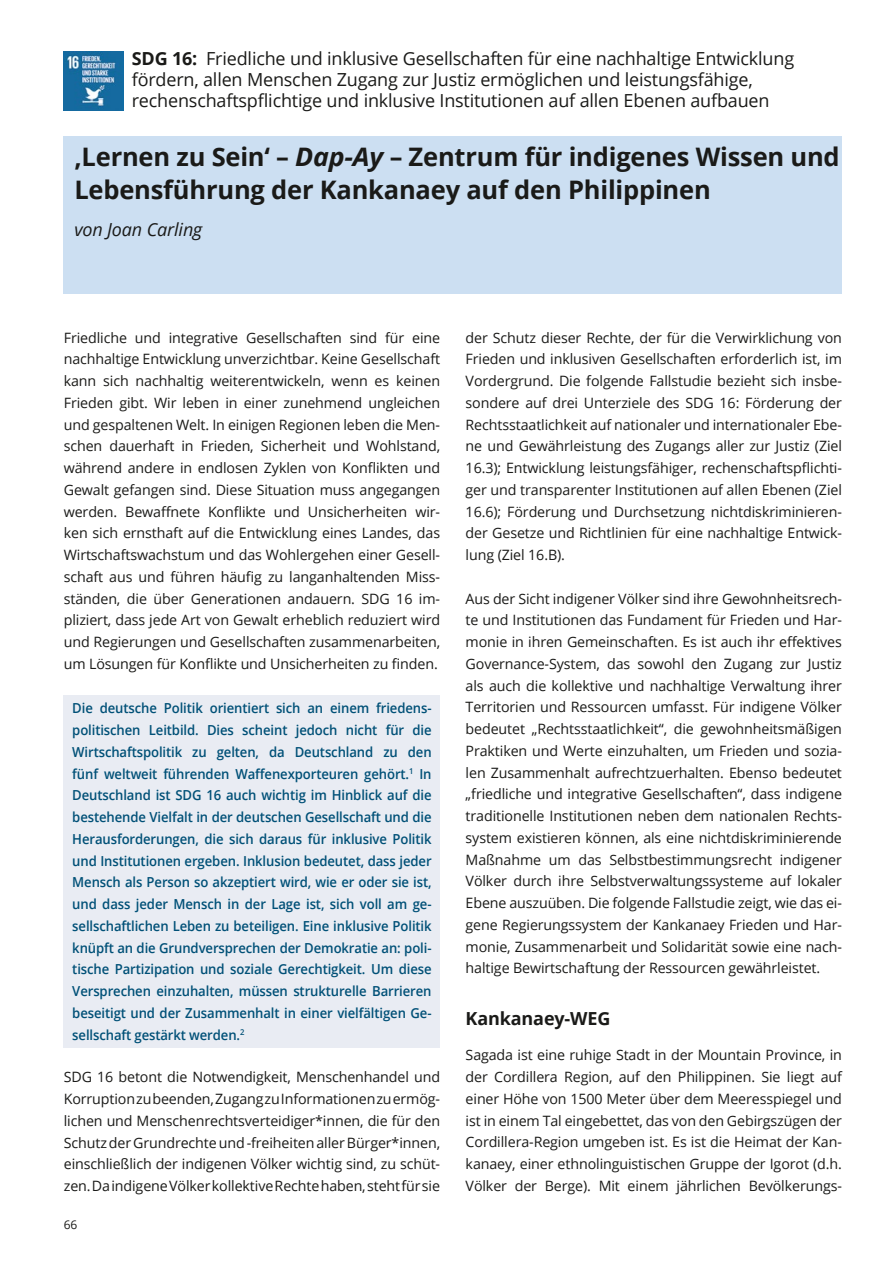
<style>
.page{position:relative;width:893px;height:1263px;background:#fff}
.page>*{position:absolute;margin:0;border:0;box-sizing:border-box;transform-origin:0 0}
.t1{font:700 25.5px/33px "Open Sans";letter-spacing:-.01em;color:#1a1a18}
.t2{font:18px/21px "Open Sans";letter-spacing:-.01em;color:#1a1a18}
.t3{font:italic 18px "Open Sans";letter-spacing:-.01em;color:#1a1a18}
.t4{font:700 18px "Open Sans";letter-spacing:-.01em;color:#1a1a18}
.t5{font:14.25px/21.8px "Open Sans";letter-spacing:-.01em;color:#1a1a18;text-align:justify}
.t6{font:600 13.8px/21.8px "Open Sans";letter-spacing:-.01em;color:#005077;text-align:justify;scale:.95 1}
.t7{font:12px "Open Sans";color:#1a1a18}
.s1{font-weight:700}
.s2{font-style:italic}
</style>
<div class="page">
<div style="left:64px;top:136px;width:778px;height:157px;background:#ccdff2"></div>
<img style="left:64px;top:51px;width:59px;height:60px">
<div style="left:64px;top:695px;width:376px;height:353px;background:#e9ecf3"></div>
<p class="t2" style="left:132px;top:47px;width:664px"><span class="s1">SDG 16:</span> Friedliche und inklusive Gesellschaften für eine nachhaltige Entwicklung fördern, allen Menschen Zugang zur Justiz ermöglichen und leistungsfähige, rechenschaftspflichtige und inklusive Institutionen auf allen Ebenen aufbauen</p>
<h1 class="t1" style="left:74px;top:140px;width:767px">‚Lernen zu Sein‘ – <span class="s2">Dap-Ay</span> – Zentrum für indigenes Wissen und<br>Lebensführung der Kankanaey auf den Philippinen</h1>
<p class="t3" style="left:74px;top:218px;width:129px">von Joan Carling</p>
<p class="t5" style="left:64px;top:326px;width:378px">Friedliche und integrative Gesellschaften sind für eine nachhaltige Entwicklung unverzichtbar. Keine Gesellschaft kann sich nachhaltig weiterentwickeln, wenn es keinen Frieden gibt. Wir leben in einer zunehmend ungleichen und gespaltenen Welt. In einigen Regionen leben die Men&shy;schen dauerhaft in Frieden, Sicherheit und Wohlstand, während andere in endlosen Zyklen von Konflikten und Gewalt gefangen sind. Diese Situation muss angegangen werden. Bewaffnete Konflikte und Unsicherheiten wir&shy;ken sich ernsthaft auf die Entwicklung eines Landes, das Wirtschaftswachstum und das Wohlergehen einer Gesell&shy;schaft aus und führen häufig zu langanhaltenden Miss&shy;ständen, die über Generationen andauern. SDG 16 im&shy;pliziert, dass jede Art von Gewalt erheblich reduziert wird und Regierungen und Gesellschaften zusammenarbeiten, um Lösungen für Konflikte und Unsicherheiten zu finden.</p>
<p class="t6" style="left:72px;top:697px;width:380px">Die deutsche Politik orientiert sich an einem friedens&shy;politischen Leitbild. Dies scheint jedoch nicht für die Wirtschaftspolitik zu gelten, da Deutschland zu den fünf weltweit führenden Waffenexporteuren gehört.<sup>1</sup> In Deutschland ist SDG 16 auch wichtig im Hinblick auf die bestehende Vielfalt in der deutschen Gesellschaft und die Herausforderungen, die sich daraus für inklusive Politik und Institutionen ergeben. Inklusion bedeutet, dass jeder Mensch als Person so akzeptiert wird, wie er oder sie ist, und dass jeder Mensch in der Lage ist, sich voll am ge&shy;sellschaftlichen Leben zu beteiligen. Eine inklusive Politik knüpft an die Grundversprechen der Demokratie an: poli&shy;tische Partizipation und soziale Gerechtigkeit. Um diese Versprechen einzuhalten, müssen strukturelle Barrieren beseitigt und der Zusammenhalt in einer vielfältigen Ge&shy;sellschaft gestärkt werden.<sup>2</sup></p>
<p class="t5" style="left:64px;top:1066px;width:378px">SDG 16 betont die Notwendigkeit, Menschenhandel und Korruption zu beenden, Zugang zu Informationen zu ermög&shy;lichen und Menschenrechtsverteidiger*innen, die für den Schutz der Grundrechte und -freiheiten aller Bürger*innen, einschließlich der indigenen Völker wichtig sind, zu schüt&shy;zen. Da indigene Völker kollektive Rechte haben, steht für sie</p>
<p class="t7" style="left:64px;top:1216px;width:15px">66</p>
<p class="t5" style="left:466px;top:326px;width:378px">der Schutz dieser Rechte, der für die Verwirklichung von Frieden und inklusiven Gesellschaften erforderlich ist, im Vordergrund. Die folgende Fallstudie bezieht sich insbe&shy;sondere auf drei Unterziele des SDG 16: Förderung der Rechtsstaatlichkeit auf nationaler und internationaler Ebe&shy;ne und Gewährleistung des Zugangs aller zur Justiz (Ziel 16.3); Entwicklung leistungsfähiger, rechenschaftspflichti&shy;ger und transparenter Institutionen auf allen Ebenen (Ziel 16.6); Förderung und Durchsetzung nichtdiskriminieren&shy;der Gesetze und Richtlinien für eine nachhaltige Entwick&shy;lung (Ziel 16.B).</p>
<p class="t5" style="left:466px;top:587px;width:378px">Aus der Sicht indigener Völker sind ihre Gewohnheitsrech&shy;te und Institutionen das Fundament für Frieden und Har&shy;monie in ihren Gemeinschaften. Es ist auch ihr effektives Governance-System, das sowohl den Zugang zur Justiz als auch die kollektive und nachhaltige Verwaltung ihrer Territorien und Ressourcen umfasst. Für indigene Völker bedeutet „Rechtsstaatlichkeit“, die gewohnheitsmäßigen Praktiken und Werte einzuhalten, um Frieden und sozia&shy;len Zusammenhalt aufrechtzuerhalten. Ebenso bedeutet „friedliche und integrative Gesellschaften“, dass indigene traditionelle Institutionen neben dem nationalen Rechts&shy;system existieren können, als eine nichtdiskriminierende Maßnahme um das Selbstbestimmungsrecht indigener Völker durch ihre Selbstverwaltungssysteme auf lokaler Ebene auszuüben. Die folgende Fallstudie zeigt, wie das ei&shy;gene Regierungssystem der Kankanaey Frieden und Har&shy;monie, Zusammenarbeit und Solidarität sowie eine nach&shy;haltige Bewirtschaftung der Ressourcen gewährleistet.</p>
<p class="t4" style="left:466px;top:1006px;width:146px">Kankanaey-WEG</p>
<p class="t5" style="left:466px;top:1044px;width:378px">Sagada ist eine ruhige Stadt in der Mountain Province, in der Cordillera Region, auf den Philippinen. Sie liegt auf einer Höhe von 1500 Meter über dem Meeresspiegel und ist in einem Tal eingebettet, das von den Gebirgszügen der Cordillera-Region umgeben ist. Es ist die Heimat der Kan&shy;kanaey, einer ethnolinguistischen Gruppe der Igorot (d.h.<br>Völker der Berge). Mit einem jährlichen Bevölkerungs-</p>
</div>
